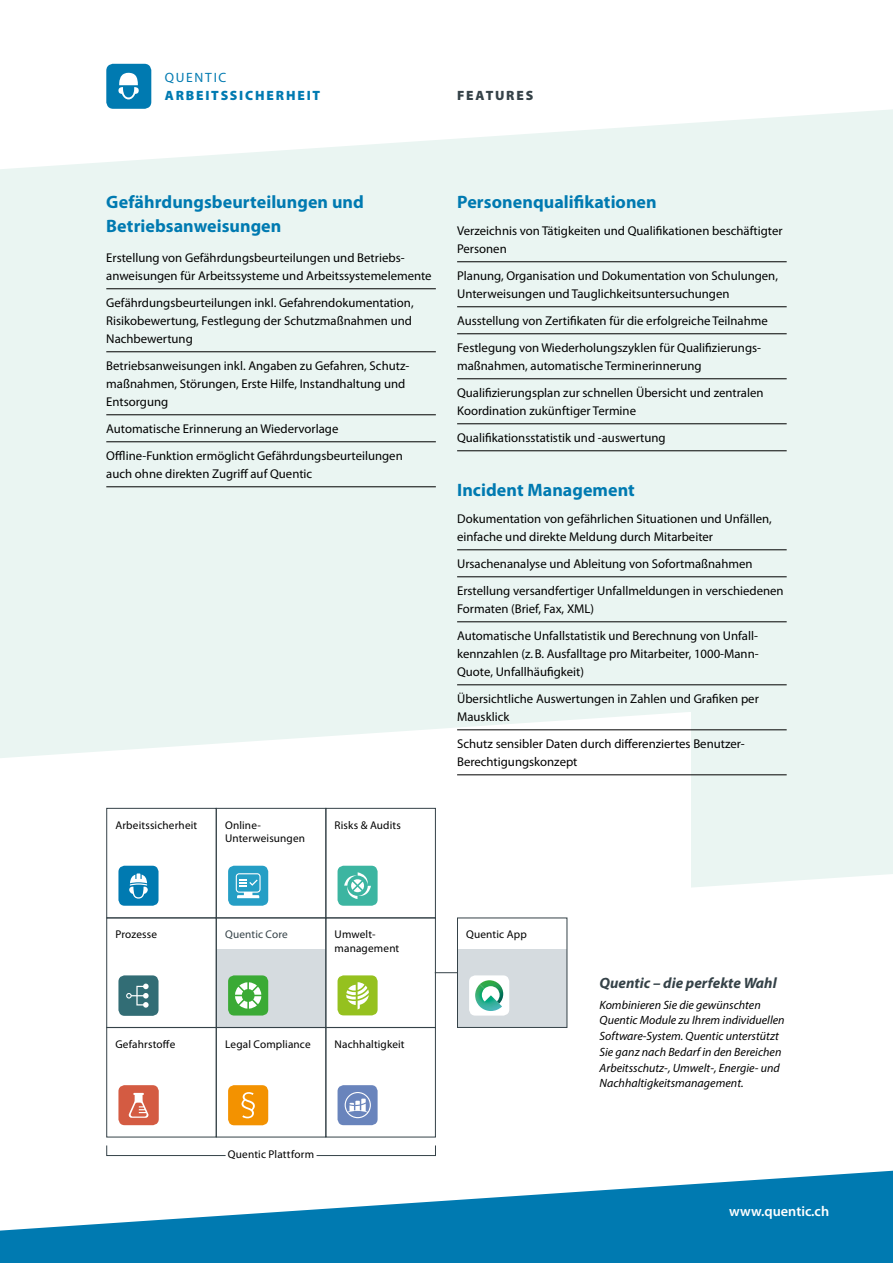
<style>
.page{position:relative;width:893px;height:1263px;background:#fff}
.page>*{position:absolute;margin:0;border:0;box-sizing:border-box;transform-origin:0 0}
.t1{font:700 18px/24px "Myriad Pro";color:#007ab1}
.t2{font:italic 700 15px "Myriad Pro";color:#354248}
.t3{font:600 14.25px "Myriad Pro";color:#fff}
.t4{font:900 13.5px "Myriad Pro";letter-spacing:.135em;color:#007ab1}
.t5{font:900 13.5px "Myriad Pro";letter-spacing:.135em;color:#354248}
.t6{font:13.5px "Myriad Pro";letter-spacing:.125em;color:#007ab1}
.t7{font:12.75px/18px "Myriad Pro";color:#000}
.t8{font:italic 12px/15.8px "Myriad Pro";color:#000}
.t9{font:11.25px/13.5px "Myriad Pro";letter-spacing:.015em;color:#000}
.t10{font:11.25px "Myriad Pro";letter-spacing:.015em;color:#354248}
</style>
<div class="page">
<div style="left:0;top:109px;width:893px;height:779px;background:#eaf5f2"></div>
<svg style="left:0;top:712px;width:691px;height:426px"></svg>
<div style="left:216px;top:949px;width:110px;height:78px;background:#d5dbdf"></div>
<svg style="left:0;top:1170px;width:893px;height:93px;fill:#007ab1"></svg>
<div style="left:216px;top:917px;width:110px;height:111px;border:1px solid #354248"></div>
<div style="left:106px;top:917px;width:111px;height:111px;border:1px solid #354248"></div>
<div style="left:216px;top:1027px;width:110px;height:110px;border:1px solid #354248"></div>
<div style="left:326px;top:917px;width:110px;height:111px;border:1px solid #354248"></div>
<div style="left:216px;top:808px;width:110px;height:110px;border:1px solid #354248"></div>
<div style="left:326px;top:808px;width:110px;height:110px;border:1px solid #354248"></div>
<div style="left:106px;top:808px;width:111px;height:110px;border:1px solid #354248"></div>
<div style="left:326px;top:1027px;width:110px;height:110px;border:1px solid #354248"></div>
<div style="left:106px;top:1027px;width:111px;height:110px;border:1px solid #354248"></div>
<svg style="left:316px;top:1145px;width:120px;height:11px"></svg>
<div style="left:228px;top:975px;width:40px;height:40px;background:#3aaa35;border-radius:6px"></div>
<svg style="left:235px;top:982px;width:26px;height:27px"></svg>
<div style="left:118px;top:866px;width:41px;height:40px;background:#007ab1;border-radius:6px"></div>
<svg style="left:129px;top:873px;width:19px;height:26px"></svg>
<div style="left:228px;top:866px;width:40px;height:40px;background:#259ec5;border-radius:6px"></div>
<svg style="left:236px;top:873px;width:25px;height:25px"></svg>
<div style="left:338px;top:866px;width:40px;height:40px;background:#3cb5a1;border-radius:6px"></div>
<svg style="left:344px;top:872px;width:27px;height:27px"></svg>
<div style="left:118px;top:975px;width:41px;height:41px;background:#326d75;border-radius:6px"></div>
<svg style="left:126px;top:983px;width:23px;height:25px"></svg>
<div style="left:338px;top:975px;width:40px;height:40px;background:#95c11f;border-radius:6px"></div>
<svg style="left:346px;top:982px;width:23px;height:27px"></svg>
<div style="left:118px;top:1085px;width:41px;height:40px;background:#d45b42;border-radius:6px"></div>
<svg style="left:129px;top:1093px;width:20px;height:25px"></svg>
<div style="left:228px;top:1085px;width:40px;height:40px;background:#f39200;border-radius:6px"></div>
<svg style="left:241px;top:1092px;width:14px;height:26px"></svg>
<div style="left:338px;top:1085px;width:40px;height:40px;background:#6984bc;border-radius:6px"></div>
<svg style="left:345px;top:1092px;width:26px;height:26px"></svg>
<hr style="left:435px;top:972px;width:44px;height:1px;background:#354248">
<div style="left:457px;top:949px;width:110px;height:78px;background:#d5dbdf"></div>
<div style="left:457px;top:917px;width:110px;height:111px;border:1px solid #354248"></div>
<div style="left:469px;top:975px;width:40px;height:40px;background:#fff;border-radius:6px"></div>
<img style="left:475px;top:984px;width:27px;height:27px">
<img style="left:480px;top:980px;width:23px;height:23px">
<svg style="left:106px;top:1145px;width:120px;height:11px"></svg>
<hr style="left:106px;top:288px;width:330px;height:1px;background:#000">
<hr style="left:106px;top:351px;width:330px;height:1px;background:#000">
<hr style="left:106px;top:414px;width:330px;height:1px;background:#000">
<hr style="left:106px;top:441px;width:330px;height:1px;background:#000">
<hr style="left:106px;top:486px;width:330px;height:1px;background:#000">
<hr style="left:457px;top:261px;width:330px;height:1px;background:#000">
<hr style="left:457px;top:306px;width:330px;height:1px;background:#000">
<hr style="left:457px;top:333px;width:330px;height:1px;background:#000">
<hr style="left:457px;top:378px;width:330px;height:1px;background:#000">
<hr style="left:457px;top:423px;width:330px;height:1px;background:#000">
<hr style="left:457px;top:450px;width:330px;height:1px;background:#000">
<hr style="left:457px;top:549px;width:330px;height:1px;background:#000">
<hr style="left:457px;top:576px;width:330px;height:1px;background:#000">
<hr style="left:457px;top:621px;width:330px;height:1px;background:#000">
<hr style="left:457px;top:684px;width:330px;height:1px;background:#000">
<hr style="left:457px;top:729px;width:330px;height:1px;background:#000">
<hr style="left:457px;top:774px;width:330px;height:1px;background:#000">
<div style="left:106px;top:64px;width:45px;height:45px;background:#007ab1;border-radius:7px"></div>
<svg style="left:118px;top:73px;width:21px;height:26px"></svg>
<p class="t6" style="left:165px;top:69px;width:63px">QUENTIC</p>
<p class="t4" style="left:165px;top:88px;width:157px">ARBEITSSICHERHEIT</p>
<p class="t5" style="left:457px;top:88px;width:78px">FEATURES</p>
<h1 class="t1" style="left:106px;top:189px;width:259px">Gefährdungsbeurteilungen und<br>Betriebsanweisungen</h1>
<p class="t7" style="left:106px;top:248px;width:327px">Erstellung von Gefährdungsbeurteilungen und Betriebs&shy;anweisungen für Arbeitssysteme und Arbeitssystemelemente</p>
<p class="t7" style="left:106px;top:293px;width:309px">Gefährdungsbeurteilungen inkl. Gefahrendokumentation,<br>Risikobewertung, Festlegung der Schutzmaßnahmen und<br>Nachbewertung</p>
<p class="t7" style="left:106px;top:356px;width:304px">Betriebsanweisungen inkl. Angaben zu Gefahren, Schutz&shy;maßnahmen, Störungen, Erste Hilfe, Instandhaltung und<br>Entsorgung</p>
<p class="t7" style="left:106px;top:415px;width:298px;line-height:27px">Automatische Erinnerung an Wiedervorlage<br>Offline-Funktion ermöglicht Gefährdungsbeurteilungen</p>
<p class="t7" style="left:106px;top:464px;width:207px">auch ohne direkten Zugriff auf Quentic</p>
<p class="t9" style="left:115px;top:818px;width:83px">Arbeitssicherheit</p>
<p class="t9" style="left:225px;top:818px;width:82px">Online-<br>Unterweisungen</p>
<p class="t9" style="left:335px;top:818px;width:68px">Risks &amp; Audits</p>
<h1 class="t1" style="left:457px;top:189px;width:201px">Personenqualifikationen</h1>
<p class="t7" style="left:457px;top:221px;width:327px">Verzeichnis von Tätigkeiten und Qualifikationen beschäftigter<br>Personen</p>
<p class="t7" style="left:457px;top:266px;width:322px">Planung, Organisation und Dokumentation von Schulungen,<br>Unterweisungen und Tauglichkeitsuntersuchungen</p>
<p class="t7" style="left:457px;top:307px;width:312px;line-height:27px">Ausstellung von Zertifikaten für die erfolgreiche Teilnahme<br>Festlegung von Wiederholungszyklen für Qualifizierungs-</p>
<p class="t7" style="left:457px;top:352px;width:308px;line-height:27px">maßnahmen, automatische Terminerinnerung<br>Qualifizierungsplan zur schnellen Übersicht und zentralen</p>
<p class="t7" style="left:457px;top:397px;width:210px;line-height:27px">Koordination zukünftiger Termine<br>Qualifikationsstatistik und -auswertung</p>
<h1 class="t1" style="left:457px;top:477px;width:179px">Incident Management</h1>
<p class="t7" style="left:457px;top:509px;width:316px">Dokumentation von gefährlichen Situationen und Unfällen, einfache und direkte Meldung durch Mitarbeiter</p>
<p class="t7" style="left:457px;top:550px;width:328px;line-height:27px">Ursachenanalyse und Ableitung von Sofortmaßnahmen<br>Erstellung versandfertiger Unfallmeldungen in verschiedenen</p>
<p class="t7" style="left:457px;top:595px;width:302px;line-height:27px">Formaten (Brief, Fax, XML)<br>Automatische Unfallstatistik und Berechnung von Unfall-</p>
<p class="t7" style="left:457px;top:644px;width:303px">kennzahlen (z.B. Ausfalltage pro Mitarbeiter, 1000-Mann-<br>Quote, Unfallhäufigkeit)</p>
<p class="t7" style="left:457px;top:689px;width:303px">Übersichtliche Auswertungen in Zahlen und Grafiken per<br>Mausklick</p>
<p class="t7" style="left:457px;top:734px;width:289px">Schutz sensibler Daten durch differenziertes Benutzer-<br>Berechtigungskonzept</p>
<p class="t9" style="left:115px;top:927px;width:43px">Prozesse</p>
<p class="t9" style="left:115px;top:1037px;width:61px">Gefahrstoffe</p>
<p class="t10" style="left:225px;top:927px;width:64px">Quentic Core</p>
<p class="t9" style="left:335px;top:927px;width:66px">Umwelt&shy;management</p>
<p class="t9" style="left:225px;top:1037px;width:87px">Legal Compliance</p>
<p class="t9" style="left:335px;top:1037px;width:72px">Nachhaltigkeit</p>
<p class="t9" style="left:228px;top:1148px;width:88px">Quentic Plattform</p>
<p class="t9" style="left:466px;top:927px;width:62px">Quentic App</p>
<p class="t2" style="left:600px;top:973px;width:179px">Quentic – die perfekte Wahl</p>
<p class="t8" style="left:600px;top:996px;width:187px">Kombinieren Sie die gewünschten Quentic Module zu Ihrem individuellen Software-System. Quentic unterstützt Sie ganz nach Bedarf in den Bereichen Arbeitsschutz-, Umwelt-, Energie- und Nachhaltigkeitsmanagement.</p>
<p class="t3" style="left:729px;top:1202px;width:101px">www.quentic.ch</p>
</div>
